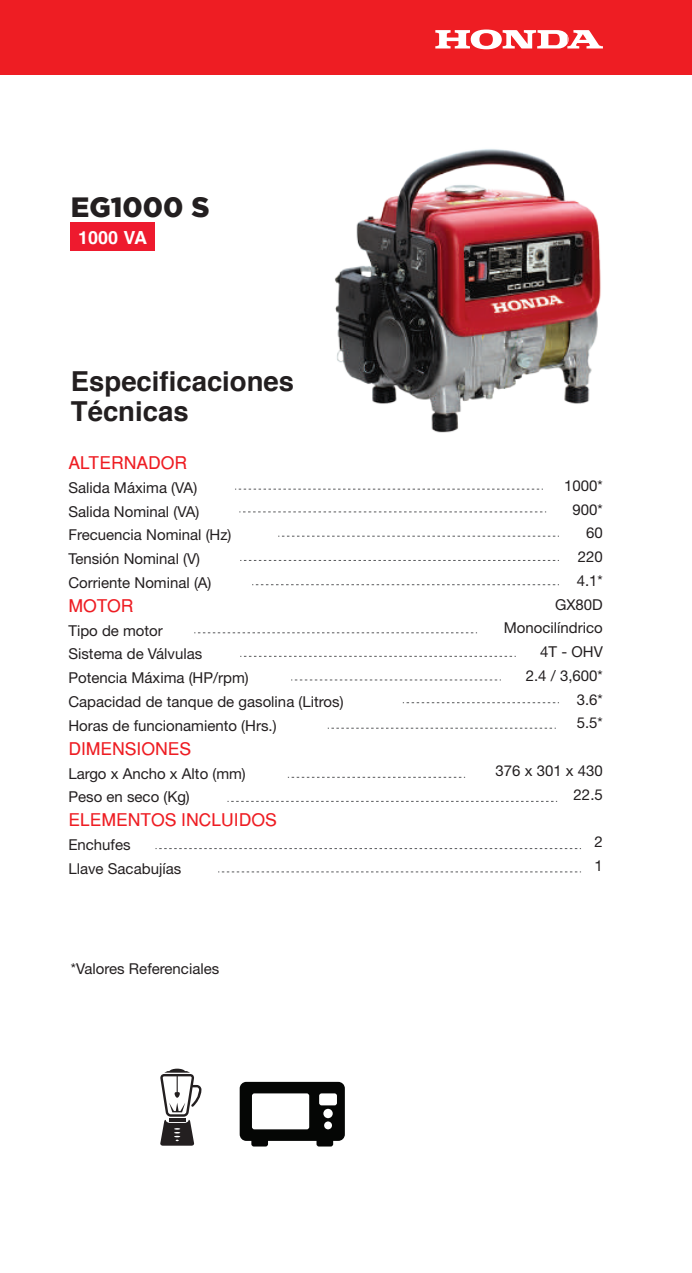
<style>
.page{position:relative;width:692px;height:1273px;background:#fff}
.page>*{position:absolute;margin:0;border:0;box-sizing:border-box;transform-origin:0 0}
.t1{font:900 27.75px "Gotham";color:#231f20}
.t2{font:700 27.5px/30px "Helvetica";color:#231f20}
.t3{font:700 18px "Helvetica";color:#fff}
.t4{font:17.5px "Helvetica";color:#ee1d23}
.t5{font:15px/23.8px "Helvetica Neue LT Std";color:#231f20}
</style>
<div class="page">
<div style="left:70px;top:222px;width:84px;height:29px;background:#ee1a2e"></div>
<img style="left:335px;top:149px;width:266px;height:284px">
<svg style="left:240px;top:1081px;width:105px;height:65px"></svg>
<svg style="left:160px;top:1068px;width:42px;height:77px"></svg>
<svg style="left:235px;top:488px;width:308px;height:1px"></svg>
<svg style="left:240px;top:655px;width:276px;height:1px"></svg>
<svg style="left:194px;top:632px;width:283px;height:1px"></svg>
<svg style="left:328px;top:727px;width:228px;height:1px"></svg>
<svg style="left:291px;top:679px;width:210px;height:1px"></svg>
<svg style="left:403px;top:702px;width:156px;height:1px"></svg>
<svg style="left:227px;top:800px;width:330px;height:1px"></svg>
<svg style="left:155px;top:848px;width:426px;height:1px"></svg>
<svg style="left:218px;top:871px;width:363px;height:1px"></svg>
<svg style="left:288px;top:776px;width:177px;height:1px"></svg>
<svg style="left:239px;top:511px;width:307px;height:1px"></svg>
<svg style="left:278px;top:535px;width:281px;height:1px"></svg>
<svg style="left:240px;top:560px;width:319px;height:1px"></svg>
<svg style="left:252px;top:584px;width:307px;height:1px"></svg>
<div style="left:0;top:0;width:692px;height:75px;background:#ee1d23"></div>
<svg style="left:435px;top:29px;width:168px;height:20px"></svg>
<h1 class="t1" style="left:71px;top:191px;width:140px">EG1000 S</h1>
<p class="t3" style="left:78px;top:223px;width:70px">1000 VA</p>
<h2 class="t2" style="left:71px;top:366px;width:225px">Especificaciones<br>Técnicas</h2>
<p class="t4" style="left:68px;top:452px;width:120px">ALTERNADOR</p>
<p class="t5" style="left:68px;top:475px;width:165px">Salida Máxima (VA)<br>Salida Nominal (VA)<br>Frecuencia Nominal (Hz)<br>Tensión Nominal (V)<br>Corriente Nominal (A)</p>
<p class="t4" style="left:68px;top:595px;width:67px">MOTOR</p>
<p class="t5" style="left:68px;top:618px;width:277px">Tipo de motor<br>Sistema de Válvulas<br>Potencia Máxima (HP/rpm)<br>Capacidad de tanque de gasolina (Litros)<br>Horas de funcionamiento (Hrs.)</p>
<p class="t4" style="left:68px;top:737px;width:124px">DIMENSIONES</p>
<p class="t5" style="left:68px;top:761px;width:179px">Largo x Ancho x Alto (mm)<br>Peso en seco (Kg)</p>
<p class="t4" style="left:68px;top:809px;width:210px">ELEMENTOS INCLUIDOS</p>
<p class="t5" style="left:68px;top:832px;width:114px">Enchufes<br>Llave Sacabujías</p>
<p class="t5" style="left:71px;top:956px;width:150px">*Valores Referenciales</p>
<p class="t5" style="left:504px;top:473px;width:100px;text-align:right">1000*<br>900*<br>60<br>220<br>4.1*<br>GX80D<br>Monocilíndrico<br>4T - OHV<br>2.4 / 3,600*<br>3.6*<br>5.5*</p>
<p class="t5" style="left:495px;top:758px;width:109px;text-align:right">376 x 301 x 430<br>22.5</p>
<p class="t5" style="left:594px;top:829px;width:10px">2<br>1</p>
</div>
